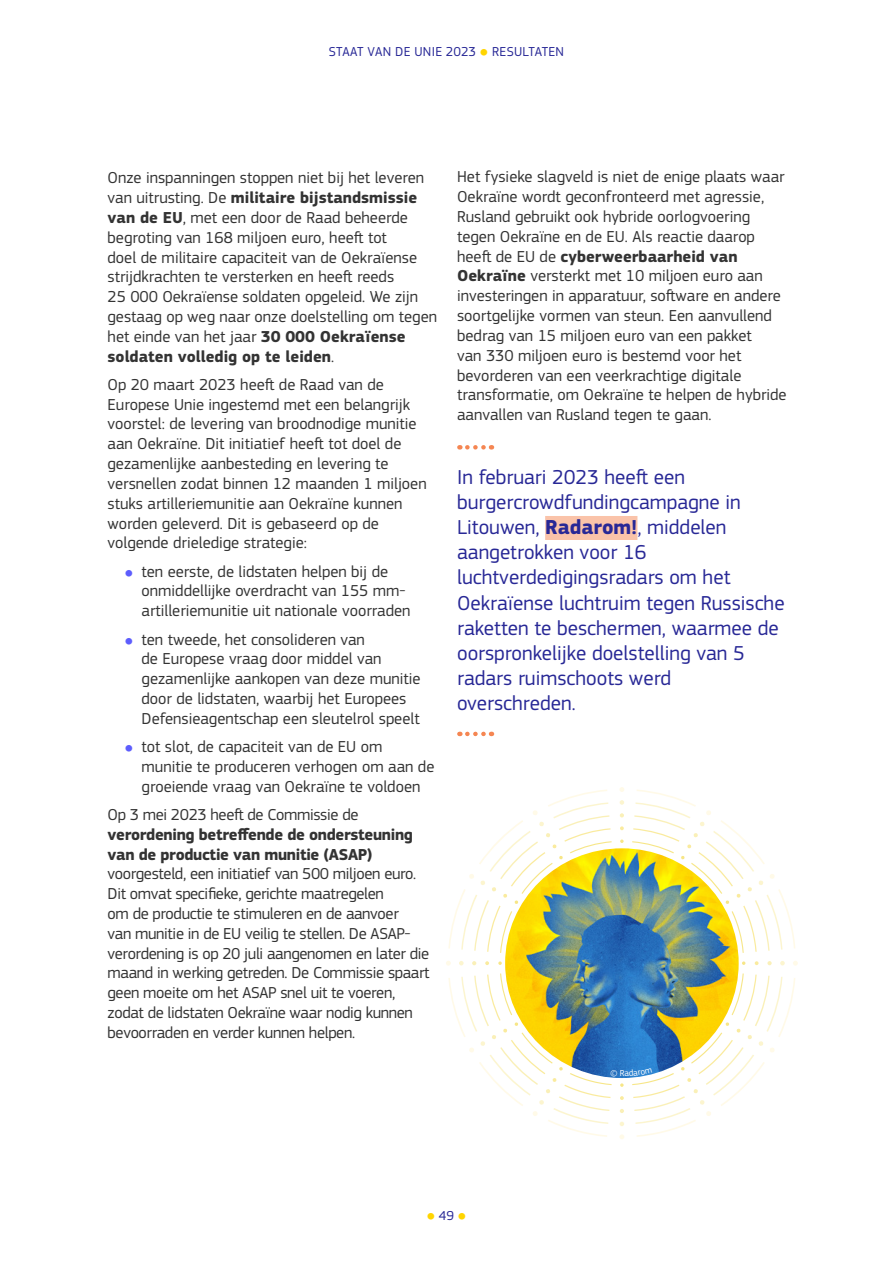
<style>
.page{position:relative;width:893px;height:1263px;background:#fff}
.page>*{position:absolute;margin:0;border:0;box-sizing:border-box;transform-origin:0 0}
.t1{font:21px/25.2px "EC Square Sans Pro";color:#282896}
.Body_text{font:16.5px/19.8px "EC Square Sans Pro";color:#333}
.Body_text_-20_kerning{font:16.5px/19.8px "EC Square Sans Pro";letter-spacing:-.02em;color:#333}
.t2{font:13.5px "EC Square Sans Pro";letter-spacing:.02em;color:#282896}
.t3{font:10.5px "EC Square Sans Pro";color:#ffd500}
.s1{font-size:10.5px;color:#ffd500}
.s2{font-weight:700}
.s3{font-size:10.5px;color:#5d5dfd}
.s4{font-size:13.5px;color:#282896}
</style>
<div class="page">
<svg style="left:467px;top:445px;width:25px;height:5px"></svg>
<div style="left:545px;top:516px;width:92px;height:24px;background:#fac3a9"></div>
<svg style="left:467px;top:732px;width:25px;height:4px"></svg>
<svg style="left:446px;top:787px;width:352px;height:352px"></svg>
<p class="t2" style="left:329px;top:44px;width:179px">STAAT VAN DE UNIE 2023 <span class="s1">●</span> Resultaten</p>
<p class="Body_text" style="left:108px;top:168px;width:331px">Onze inspanningen stoppen niet bij het leveren van uitrusting. De <span class="s2">militaire bijstandsmissie van de EU</span>, met een door de Raad beheerde begroting van 168 miljoen euro, heeft tot<br>doel de militaire capaciteit van de Oekraïense strijdkrachten te versterken en heeft reeds<br>25 000 Oekraïense soldaten opgeleid. We zijn gestaag op weg naar onze doelstelling om tegen het einde van het jaar <span class="s2">30 000 Oekraïense soldaten volledig op te leiden</span>.</p>
<p class="Body_text" style="left:108px;top:375px;width:321px">Op 20 maart 2023 heeft de Raad van de Europese Unie ingestemd met een belangrijk voorstel: de levering van broodnodige munitie aan Oekraïne. Dit initiatief heeft tot doel de gezamenlijke aanbesteding en levering te versnellen zodat binnen 12 maanden 1 miljoen stuks artilleriemunitie aan Oekraïne kunnen worden geleverd. Dit is gebaseerd op de volgende drieledige strategie:</p>
<p class="Body_text" style="left:142px;top:561px;width:270px;text-indent:-17px"><span class="s3">●</span> ten eerste, de lidstaten helpen bij de onmiddellijke overdracht van 155 mm&shy;artilleriemunitie uit nationale voorraden</p>
<p class="Body_text" style="left:142px;top:629px;width:280px;text-indent:-17px"><span class="s3">●</span> ten tweede, het consolideren van<br>de Europese vraag door middel van gezamenlijke aankopen van deze munitie door de lidstaten, waarbij het Europees Defensieagentschap een sleutelrol speelt</p>
<p class="Body_text" style="left:142px;top:737px;width:294px;text-indent:-17px"><span class="s3">●</span> tot slot, de capaciteit van de EU om munitie te produceren verhogen om aan de groeiende vraag van Oekraïne te voldoen</p>
<p class="Body_text_-20_kerning" style="left:108px;top:805px;width:323px">Op 3 mei 2023 heeft de Commissie de <span class="s2">verordening betreffende de ondersteuning van de productie van munitie (ASAP) </span>voorgesteld, een initiatief van 500 miljoen euro.<br>Dit omvat specifieke, gerichte maatregelen<br>om de productie te stimuleren en de aanvoer<br>van munitie in de EU veilig te stellen. De ASAP&shy;verordening is op 20 juli aangenomen en later die maand in werking getreden. De Commissie spaart geen moeite om het ASAP snel uit te voeren, zodat de lidstaten Oekraïne waar nodig kunnen bevoorraden en verder kunnen helpen.</p>
<p class="Body_text" style="left:457px;top:167px;width:331px">Het fysieke slagveld is niet de enige plaats waar Oekraïne wordt geconfronteerd met agressie, Rusland gebruikt ook hybride oorlogvoering tegen Oekraïne en de EU. Als reactie daarop heeft de EU de <span class="s2">cyberweerbaarheid van Oekraïne</span> versterkt met 10 miljoen euro aan investeringen in apparatuur, software en andere soortgelijke vormen van steun. Een aanvullend bedrag van 15 miljoen euro van een pakket<br>van 330 miljoen euro is bestemd voor het bevorderen van een veerkrachtige digitale transformatie, om Oekraïne te helpen de hybride aanvallen van Rusland tegen te gaan.</p>
<p class="t1" style="left:457px;top:464px;width:329px">In februari 2023 heeft een burgercrowdfundingcampagne in<br>Litouwen, <span class="s2">Radarom!</span>, middelen aangetrokken voor 16 luchtverdedigingsradars om het<br>Oekraïense luchtruim tegen Russische raketten te beschermen, waarmee de oorspronkelijke doelstelling van 5 radars ruimschoots werd overschreden.</p>
<p class="t3" style="left:426px;top:1210px;width:42px">● <span class="s4">49</span> ●</p>
</div>
